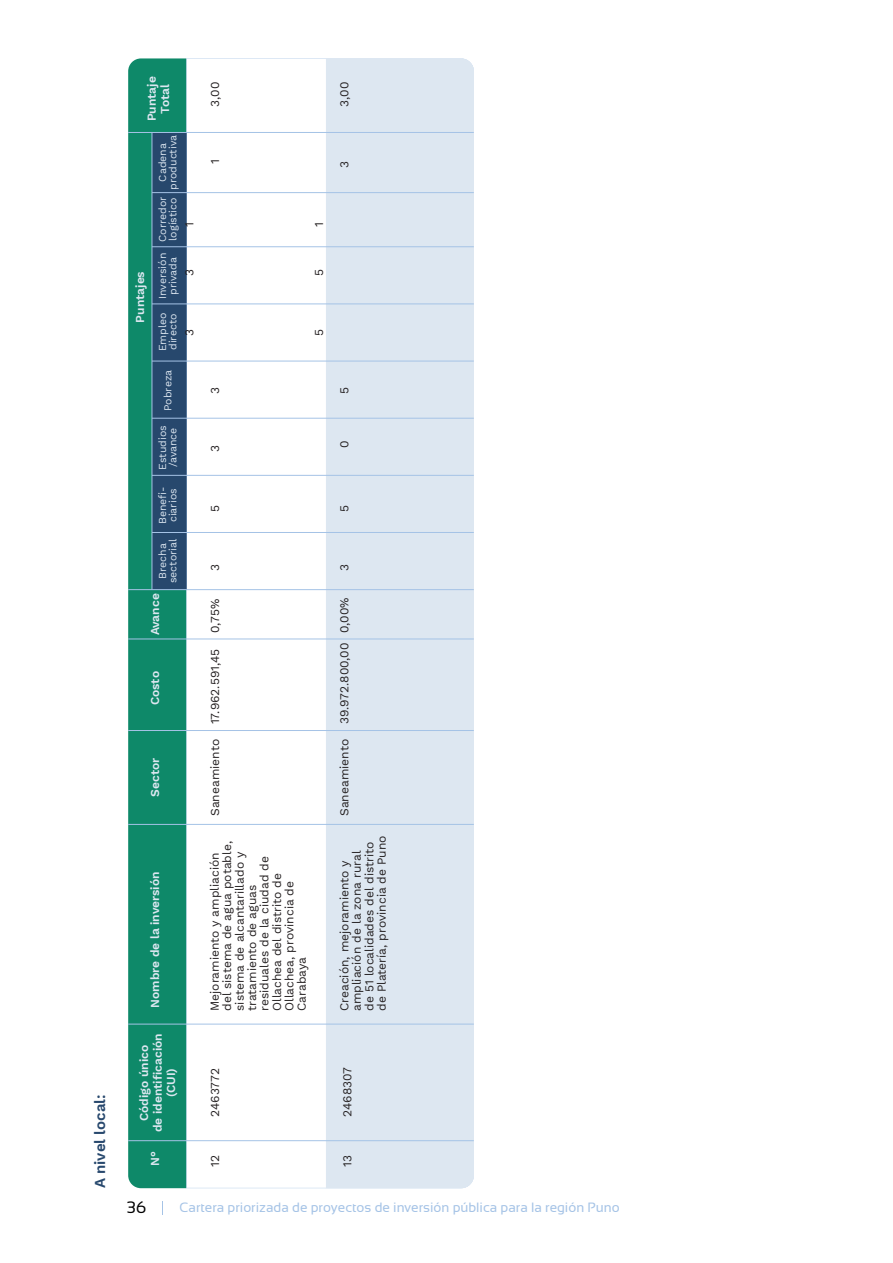
<style>
.page{position:relative;width:893px;height:1263px;background:#fff}
.page>*{position:absolute;margin:0;border:0;box-sizing:border-box;transform-origin:0 0}
.t1{font:16.5px "Sansation";color:#000001}
.t2{font:600 15px "Work Sans";color:#27486d}
.t3{font:13.5px "Sansation";color:#a5c3e6}
.t4{font:12px/12.5px "Work Sans";color:#231f20}
.t5{font:600 12px/13.5px "Work Sans";color:#dde7f1;text-align:center}
.t6{font:10.5px/10.5px "Work Sans";color:#dde7f1}
</style>
<div class="page">
<div style="left:128px;top:58px;width:58px;height:1130px;background:#0e8969"></div>
<div style="left:152px;top:132px;width:34px;height:458px;background:#27486d"></div>
<hr style="left:152px;top:132px;width:1px;height:458px;background:#a5c3e6">
<svg style="left:186px;top:58px;width:140px;height:1130px"></svg>
<div style="left:326px;top:58px;width:148px;height:1130px;background:#dde7f1"></div>
<hr style="left:128px;top:1140px;width:346px;height:1px;background:#a5c3e6">
<hr style="left:128px;top:1024px;width:346px;height:1px;background:#a5c3e6">
<hr style="left:128px;top:824px;width:346px;height:1px;background:#a5c3e6">
<hr style="left:128px;top:730px;width:346px;height:1px;background:#a5c3e6">
<hr style="left:128px;top:639px;width:346px;height:1px;background:#a5c3e6">
<hr style="left:128px;top:589px;width:346px;height:1px;background:#a5c3e6">
<hr style="left:152px;top:532px;width:322px;height:1px;background:#a5c3e6">
<hr style="left:152px;top:475px;width:322px;height:1px;background:#a5c3e6">
<hr style="left:152px;top:418px;width:322px;height:1px;background:#a5c3e6">
<hr style="left:152px;top:361px;width:322px;height:1px;background:#a5c3e6">
<hr style="left:152px;top:304px;width:322px;height:1px;background:#a5c3e6">
<hr style="left:152px;top:246px;width:322px;height:1px;background:#a5c3e6">
<hr style="left:152px;top:192px;width:322px;height:1px;background:#a5c3e6">
<hr style="left:128px;top:132px;width:346px;height:1px;background:#a5c3e6">
<svg style="left:162px;top:1201px;width:1px;height:13px"></svg>
<p class="t2" style="left:91px;top:1188px;width:96px;rotate:-90deg">A nivel local:</p>
<p class="t5" style="left:145px;top:121px;width:47px;rotate:-90deg">Puntaje<br>Total</p>
<p class="t6" style="left:158px;top:190px;width:56px;text-align:center;rotate:-90deg">Cadena productiva</p>
<p class="t4" style="left:209px;top:107px;width:26px;rotate:-90deg">3,00</p>
<p class="t4" style="left:339px;top:107px;width:26px;rotate:-90deg">3,00</p>
<p class="t4" style="left:209px;top:164px;width:6px;rotate:-90deg">1</p>
<p class="t4" style="left:339px;top:168px;width:8px;rotate:-90deg">3</p>
<p class="t5" style="left:134px;top:322px;width:53px;rotate:-90deg">Puntajes</p>
<p class="t6" style="left:158px;top:242px;width:47px;rotate:-90deg">Corredor logístico</p>
<p class="t4" style="left:184px;top:227px;width:6px;rotate:-90deg">1</p>
<p class="t4" style="left:313px;top:227px;width:6px;rotate:-90deg">1</p>
<p class="t6" style="left:158px;top:299px;width:48px;text-align:center;rotate:-90deg">Inversión privada</p>
<p class="t4" style="left:184px;top:276px;width:8px;rotate:-90deg">3</p>
<p class="t4" style="left:313px;top:276px;width:8px;rotate:-90deg">5</p>
<p class="t6" style="left:158px;top:351px;width:41px;rotate:-90deg">Empleo directo</p>
<p class="t6" style="left:163px;top:411px;width:43px;rotate:-90deg">Pobreza</p>
<p class="t6" style="left:158px;top:470px;width:46px;rotate:-90deg">Estudios /avance</p>
<p class="t6" style="left:158px;top:524px;width:39px;rotate:-90deg">Benefi&shy;ciarios</p>
<p class="t6" style="left:158px;top:583px;width:46px;text-align:center;rotate:-90deg">Brecha sectorial</p>
<p class="t4" style="left:184px;top:336px;width:8px;rotate:-90deg">3</p>
<p class="t4" style="left:313px;top:336px;width:8px;rotate:-90deg">5</p>
<p class="t4" style="left:209px;top:394px;width:8px;rotate:-90deg">3</p>
<p class="t4" style="left:339px;top:394px;width:8px;rotate:-90deg">5</p>
<p class="t4" style="left:209px;top:452px;width:8px;rotate:-90deg">3</p>
<p class="t4" style="left:339px;top:448px;width:9px;rotate:-90deg">0</p>
<p class="t4" style="left:209px;top:512px;width:8px;rotate:-90deg">5</p>
<p class="t4" style="left:339px;top:512px;width:8px;rotate:-90deg">5</p>
<p class="t4" style="left:209px;top:571px;width:8px;rotate:-90deg">3</p>
<p class="t4" style="left:339px;top:571px;width:8px;rotate:-90deg">3</p>
<p class="t5" style="left:149px;top:635px;width:44px;rotate:-90deg">Avance</p>
<p class="t5" style="left:149px;top:705px;width:36px;rotate:-90deg">Costo</p>
<p class="t5" style="left:149px;top:797px;width:40px;rotate:-90deg">Sector</p>
<p class="t5" style="left:149px;top:1008px;width:138px;rotate:-90deg">Nombre de la inversión</p>
<p class="t5" style="left:138px;top:1132px;width:100px;rotate:-90deg">Código único<br>de identificación (CUI)</p>
<p class="t5" style="left:149px;top:1165px;width:16px;rotate:-90deg">N°</p>
<p class="t4" style="left:209px;top:633px;width:35px;rotate:-90deg">0,75%</p>
<p class="t4" style="left:339px;top:633px;width:37px;rotate:-90deg">0,00%</p>
<p class="t4" style="left:209px;top:724px;width:77px;rotate:-90deg">17.962.591,45</p>
<p class="t4" style="left:339px;top:724px;width:83px;rotate:-90deg">39.972.800,00</p>
<p class="t4" style="left:209px;top:816px;width:78px;rotate:-90deg">Saneamiento</p>
<p class="t4" style="left:339px;top:816px;width:78px;rotate:-90deg">Saneamiento</p>
<p class="t4" style="left:209px;top:1011px;width:171px;rotate:-90deg">Mejoramiento y ampliación del sistema de agua potable, sistema de alcantarillado y tratamiento de aguas residuales de la ciudad de<br>Ollachea del distrito de<br>Ollachea, provincia de<br>Carabaya</p>
<p class="t4" style="left:339px;top:1011px;width:177px;rotate:-90deg">Creación, mejoramiento y ampliación de la zona rural de 51 localidades del distrito de Platería, provincia de Puno</p>
<p class="t4" style="left:209px;top:1117px;width:50px;rotate:-90deg">2463772</p>
<p class="t4" style="left:342px;top:1117px;width:51px;rotate:-90deg">2468307</p>
<p class="t4" style="left:209px;top:1167px;width:13px;rotate:-90deg">12</p>
<p class="t4" style="left:342px;top:1167px;width:13px;rotate:-90deg">13</p>
<h1 class="t1" style="left:127px;top:1198px;width:21px">36</h1>
<p class="t3" style="left:179px;top:1200px;width:442px">Cartera priorizada de proyectos de inversión pública para la región Puno</p>
</div>
